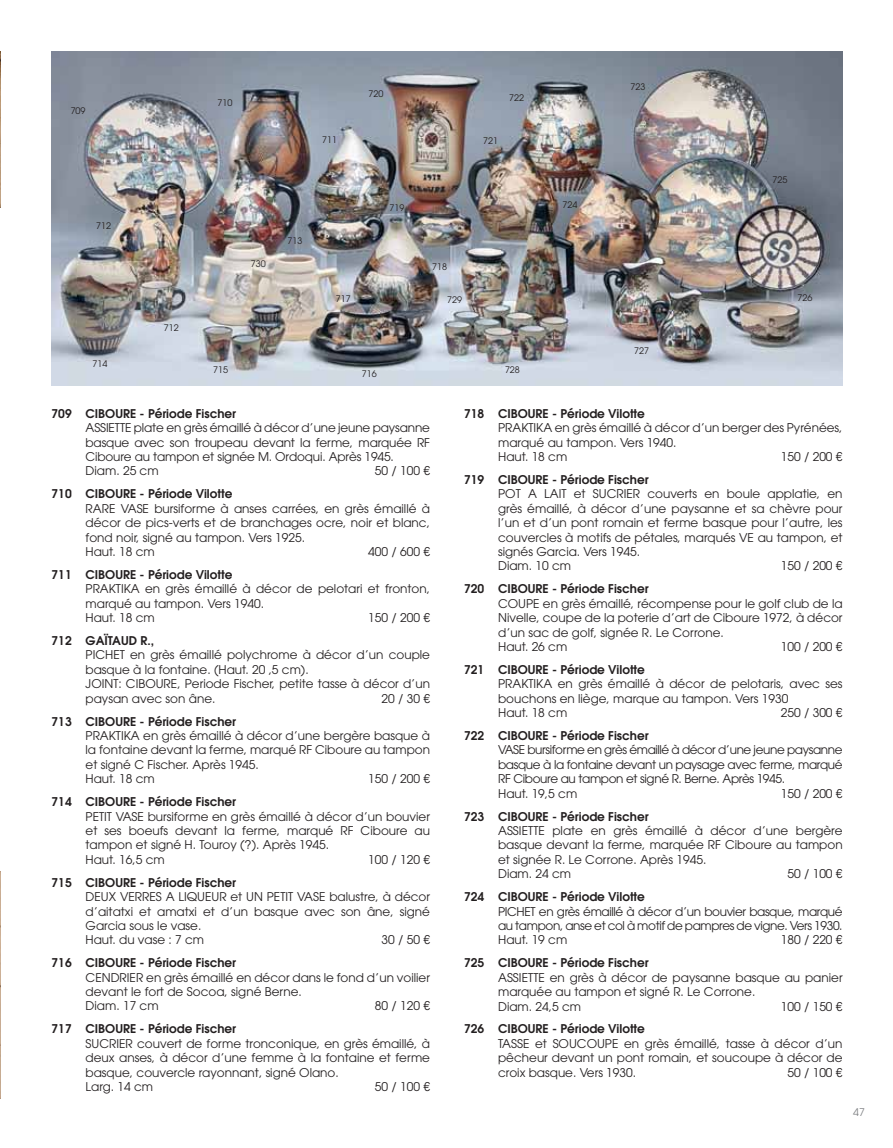
<style>
.page{position:relative;width:893px;height:1148px;background:#fff}
.page>*{position:absolute;margin:0;border:0;box-sizing:border-box;transform-origin:0 0}
.t1{font:12px/14.4px "ITC Avant Garde Pro";color:#231f20}
.t2{font:600 12px "ITC Avant Garde Pro";color:#231f20}
.t3{font:12px/14.4px "ITC Avant Garde Pro";letter-spacing:-.03em;color:#231f20}
.t4{font:10.5px "ITC Avant Garde Pro";color:#808285}
.t5{font:9px "ITC Avant Garde Pro";color:#231f20}
</style>
<div class="page">
<img style="left:0;top:871px;width:1px;height:227px">
<img style="left:0;top:52px;width:1px;height:155px">
<img style="left:52px;top:52px;width:790px;height:333px">
<p class="t5" style="left:71px;top:106px;width:16px">709</p>
<p class="t5" style="left:217px;top:99px;width:16px">710</p>
<p class="t5" style="left:322px;top:136px;width:16px">711</p>
<p class="t5" style="left:368px;top:89px;width:16px">720</p>
<p class="t5" style="left:509px;top:94px;width:16px">722</p>
<p class="t5" style="left:483px;top:136px;width:16px">721</p>
<p class="t5" style="left:630px;top:83px;width:16px">723</p>
<p class="t5" style="left:96px;top:221px;width:16px">712</p>
<p class="t5" style="left:92px;top:360px;width:16px">714</p>
<p class="t5" style="left:164px;top:323px;width:16px">712</p>
<p class="t5" style="left:251px;top:259px;width:16px">730</p>
<p class="t5" style="left:288px;top:236px;width:16px">713</p>
<p class="t5" style="left:213px;top:365px;width:16px">715</p>
<p class="t5" style="left:390px;top:204px;width:16px">719</p>
<p class="t5" style="left:336px;top:294px;width:16px">717</p>
<p class="t5" style="left:362px;top:370px;width:16px">716</p>
<p class="t5" style="left:432px;top:263px;width:16px">718</p>
<p class="t5" style="left:447px;top:295px;width:16px">729</p>
<p class="t5" style="left:562px;top:200px;width:16px">724</p>
<p class="t5" style="left:505px;top:365px;width:16px">728</p>
<p class="t5" style="left:634px;top:346px;width:16px">727</p>
<p class="t5" style="left:772px;top:176px;width:16px">725</p>
<p class="t5" style="left:797px;top:293px;width:16px">726</p>
<p class="t2" style="left:52px;top:408px;width:186px">709 CIBOURE - Période Fischer</p>
<p class="t1" style="left:86px;top:421px;width:346px">ASSIETTE plate en grès émaillé à décor d’une jeune paysanne basque avec son troupeau devant la ferme, marquée RF Ciboure au tampon et signée M. Ordoqui. Après 1945.<br>Diam. 25 cm</p>
<p class="t1" style="left:375px;top:464px;width:57px">50 / 100 €</p>
<p class="t2" style="left:52px;top:488px;width:182px">710 CIBOURE - Période Vilotte</p>
<p class="t1" style="left:86px;top:502px;width:346px">RARE VASE bursiforme à anses carrées, en grès émaillé à décor de pics-verts et de branchages ocre, noir et blanc, fond noir, signé au tampon. Vers 1925.<br>Haut. 18 cm</p>
<p class="t1" style="left:368px;top:545px;width:63px">400 / 600 €</p>
<p class="t2" style="left:52px;top:569px;width:182px">711 CIBOURE - Période Vilotte</p>
<p class="t1" style="left:86px;top:582px;width:346px">PRAKTIKA en grès émaillé à décor de pelotari et fronton, marqué au tampon. Vers 1940.<br>Haut. 18 cm</p>
<p class="t1" style="left:368px;top:611px;width:63px">150 / 200 €</p>
<p class="t2" style="left:52px;top:635px;width:104px">712 GAÏTAUD R.,</p>
<p class="t1" style="left:86px;top:648px;width:346px">PICHET en grès émaillé polychrome à décor d’un couple basque à la fontaine. (Haut. 20 ,5 cm).<br>JOINT: CIBOURE, Periode Fischer, petite tasse à décor d’un paysan avec son âne.</p>
<p class="t1" style="left:382px;top:692px;width:50px">20 / 30 €</p>
<p class="t2" style="left:52px;top:715px;width:186px">713 CIBOURE - Période Fischer</p>
<p class="t1" style="left:86px;top:729px;width:346px">PRAKTIKA en grès émaillé à décor d’une bergère basque à la fontaine devant la ferme, marqué RF Ciboure au tampon et signé C Fischer. Après 1945.<br>Haut. 18 cm</p>
<p class="t1" style="left:368px;top:772px;width:63px">150 / 200 €</p>
<p class="t2" style="left:52px;top:796px;width:186px">714 CIBOURE - Période Fischer</p>
<p class="t1" style="left:86px;top:809px;width:346px">PETIT VASE bursiforme en grès émaillé à décor d’un bouvier et ses boeufs devant la ferme, marqué RF Ciboure au tampon et signé H. Touroy (?). Après 1945.<br>Haut. 16,5 cm</p>
<p class="t1" style="left:368px;top:853px;width:63px">100 / 120 €</p>
<p class="t2" style="left:52px;top:876px;width:186px">715 CIBOURE - Période Fischer</p>
<p class="t1" style="left:86px;top:890px;width:346px">DEUX VERRES A LIQUEUR et UN PETIT VASE balustre, à décor d’aitatxi et amatxi et d’un basque avec son âne, signé Garcia sous le vase.<br>Haut. du vase : 7 cm</p>
<p class="t1" style="left:382px;top:933px;width:50px">30 / 50 €</p>
<p class="t2" style="left:52px;top:957px;width:186px">716 CIBOURE - Période Fischer</p>
<p class="t1" style="left:86px;top:970px;width:346px">CENDRIER en grès émaillé en décor dans le fond d’un voilier devant le fort de Socoa, signé Berne.<br>Diam. 17 cm</p>
<p class="t1" style="left:375px;top:999px;width:57px">80 / 120 €</p>
<p class="t2" style="left:52px;top:1023px;width:186px">717 CIBOURE - Période Fischer</p>
<p class="t1" style="left:86px;top:1037px;width:346px">SUCRIER couvert de forme tronconique, en grès émaillé, à deux anses, à décor d’une femme à la fontaine et ferme basque, couvercle rayonnant, signé Olano.<br>Larg. 14 cm</p>
<p class="t1" style="left:375px;top:1080px;width:57px">50 / 100 €</p>
<p class="t2" style="left:464px;top:408px;width:182px">718 CIBOURE - Période Vilotte</p>
<p class="t1" style="left:498px;top:421px;width:346px">PRAKTIKA en grès émaillé à décor d’un berger des Pyrénées, marqué au tampon. Vers 1940.<br>Haut. 18 cm</p>
<p class="t1" style="left:781px;top:450px;width:63px">150 / 200 €</p>
<p class="t2" style="left:464px;top:474px;width:186px">719 CIBOURE - Période Fischer</p>
<p class="t1" style="left:498px;top:487px;width:346px">POT A LAIT et SUCRIER couverts en boule applatie, en grès émaillé, à décor d’une paysanne et sa chèvre pour l’un et d’un pont romain et ferme basque pour l’autre, les couvercles à motifs de pétales, marqués VE au tampon, et signés Garcia. Vers 1945.<br>Diam. 10 cm</p>
<p class="t1" style="left:781px;top:559px;width:63px">150 / 200 €</p>
<p class="t2" style="left:464px;top:583px;width:186px">720 CIBOURE - Période Fischer</p>
<p class="t1" style="left:498px;top:597px;width:346px">COUPE en grès émaillé, récompense pour le golf club de la Nivelle, coupe de la poterie d’art de Ciboure 1972, à décor d’un sac de golf, signée R. Le Corrone.<br>Haut. 26 cm</p>
<p class="t1" style="left:781px;top:640px;width:63px">100 / 200 €</p>
<p class="t2" style="left:464px;top:664px;width:182px">721 CIBOURE - Période Vilotte</p>
<p class="t1" style="left:498px;top:677px;width:346px">PRAKTIKA en grès émaillé à décor de pelotaris, avec ses bouchons en liège, marque au tampon. Vers 1930<br>Haut. 18 cm</p>
<p class="t1" style="left:781px;top:706px;width:63px">250 / 300 €</p>
<p class="t2" style="left:464px;top:730px;width:186px">722 CIBOURE - Période Fischer</p>
<p class="t3" style="left:498px;top:743px;width:346px">VASE bursiforme en grès émaillé à décor d’une jeune paysanne basque à la fontaine devant un paysage avec ferme, marqué RF Ciboure au tampon et signé R. Berne. Après 1945.<br>Haut. 19,5 cm</p>
<p class="t1" style="left:781px;top:787px;width:63px">150 / 200 €</p>
<p class="t2" style="left:464px;top:810px;width:186px">723 CIBOURE - Période Fischer</p>
<p class="t1" style="left:498px;top:824px;width:346px">ASSIETTE plate en grès émaillé à décor d’une bergère basque devant la ferme, marquée RF Ciboure au tampon et signée R. Le Corrone. Après 1945.<br>Diam. 24 cm</p>
<p class="t1" style="left:787px;top:867px;width:57px">50 / 100 €</p>
<p class="t2" style="left:464px;top:891px;width:182px">724 CIBOURE - Période Vilotte</p>
<p class="t1" style="left:498px;top:904px;width:346px;text-align:justify">PICHET en grès émaillé à décor d’un bouvier basque, marqué au tampon, anse et col à motif de pampres de vigne. Vers 1930.<br>Haut. 19 cm</p>
<p class="t1" style="left:781px;top:933px;width:63px">180 / 220 €</p>
<p class="t2" style="left:464px;top:957px;width:186px">725 CIBOURE - Période Fischer</p>
<p class="t1" style="left:498px;top:970px;width:346px">ASSIETTE en grès à décor de paysanne basque au panier marquée au tampon et signé R. Le Corrone.<br>Diam. 24,5 cm</p>
<p class="t1" style="left:781px;top:999px;width:63px">100 / 150 €</p>
<p class="t2" style="left:464px;top:1023px;width:182px">726 CIBOURE - Période Vilotte</p>
<p class="t1" style="left:498px;top:1037px;width:346px;text-align:justify">TASSE et SOUCOUPE en grès émaillé, tasse à décor d’un pêcheur devant un pont romain, et soucoupe à décor de croix basque. Vers 1930.</p>
<p class="t1" style="left:787px;top:1065px;width:57px">50 / 100 €</p>
<p class="t4" style="left:853px;top:1107px;width:13px">47</p>
</div>
